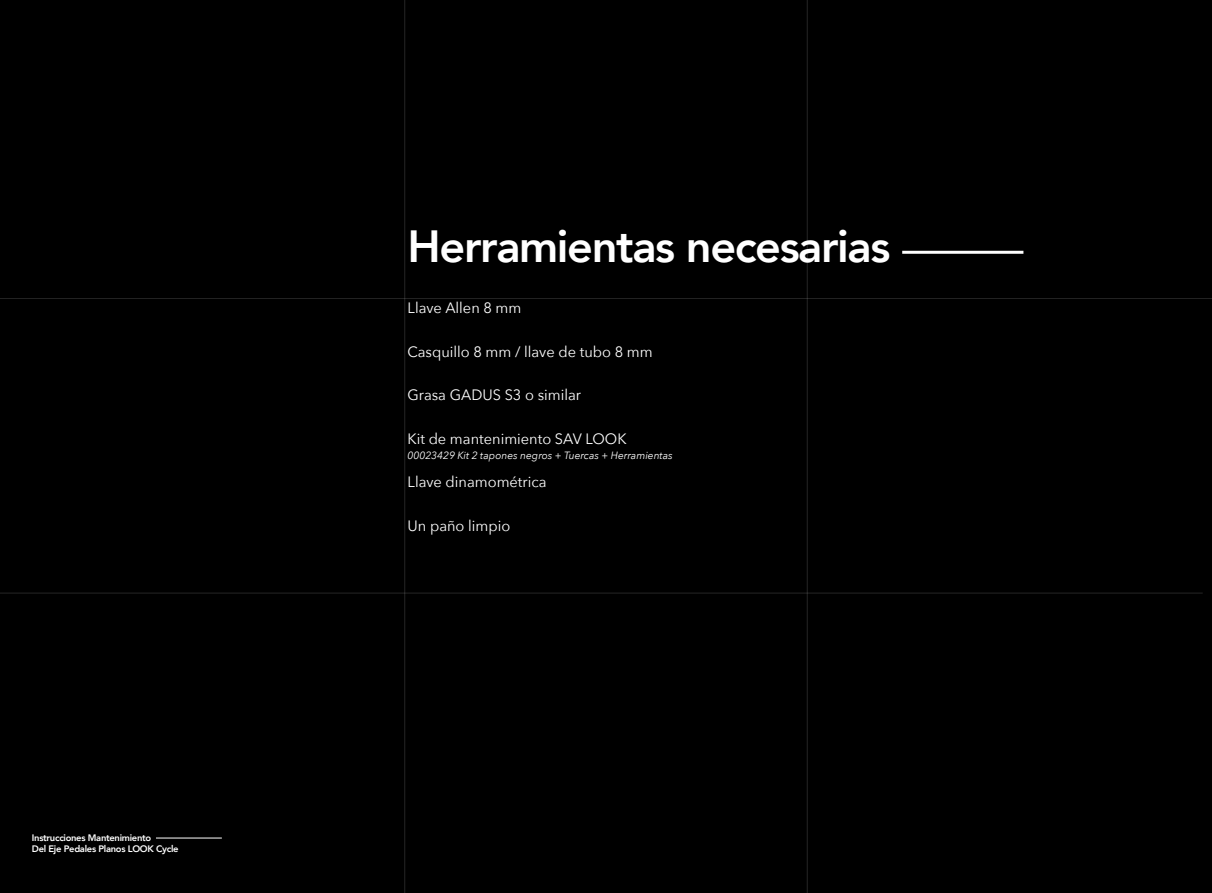
<style>
.page{position:relative;width:1212px;height:893px;background:#000}
.page>*{position:absolute;margin:0;border:0;box-sizing:border-box;transform-origin:0 0}
.t1{font:800 45px "Avenir";letter-spacing:-.03em;color:#fff}
.t2{font:15px "Avenir Next";color:#fff}
.t3{font:italic 10.5px "Avenir Next";color:#fff}
.t4{font:800 9.45px/11.2px "Avenir";letter-spacing:-.03em;color:#fff}
</style>
<div class="page">
<hr style="left:902px;top:251px;width:121px;height:3px;background:#fff">
<hr style="left:156px;top:838px;width:66px;height:1px;background:#fff">
<hr style="left:0;top:298px;width:1212px;height:1px;background:#fff">
<hr style="left:0;top:593px;width:1203px;height:1px;background:#fff">
<hr style="left:807px;top:0;width:1px;height:893px;background:#fff">
<hr style="left:404px;top:0;width:1px;height:893px;background:#fff">
<p class="t4" style="left:32px;top:832px;width:148px">Instrucciones Mantenimiento<br>Del Eje Pedales Planos LOOK Cycle</p>
<h1 class="t1" style="left:407px;top:211px;width:484px">Herramientas necesarias</h1>
<p class="t2" style="left:407px;top:295px;width:115px">Llave Allen 8 mm</p>
<p class="t2" style="left:407px;top:339px;width:247px">Casquillo 8 mm / llave de tubo 8 mm</p>
<p class="t2" style="left:407px;top:382px;width:175px">Grasa GADUS S3 o similar</p>
<p class="t2" style="left:407px;top:426px;width:220px">Kit de mantenimiento SAV LOOK</p>
<p class="t2" style="left:407px;top:469px;width:141px">Llave dinamométrica</p>
<p class="t2" style="left:407px;top:513px;width:104px">Un paño limpio</p>
<p class="t3" style="left:407px;top:446px;width:267px">00023429 Kit 2 tapones negros + Tuercas + Herramientas</p>
</div>
